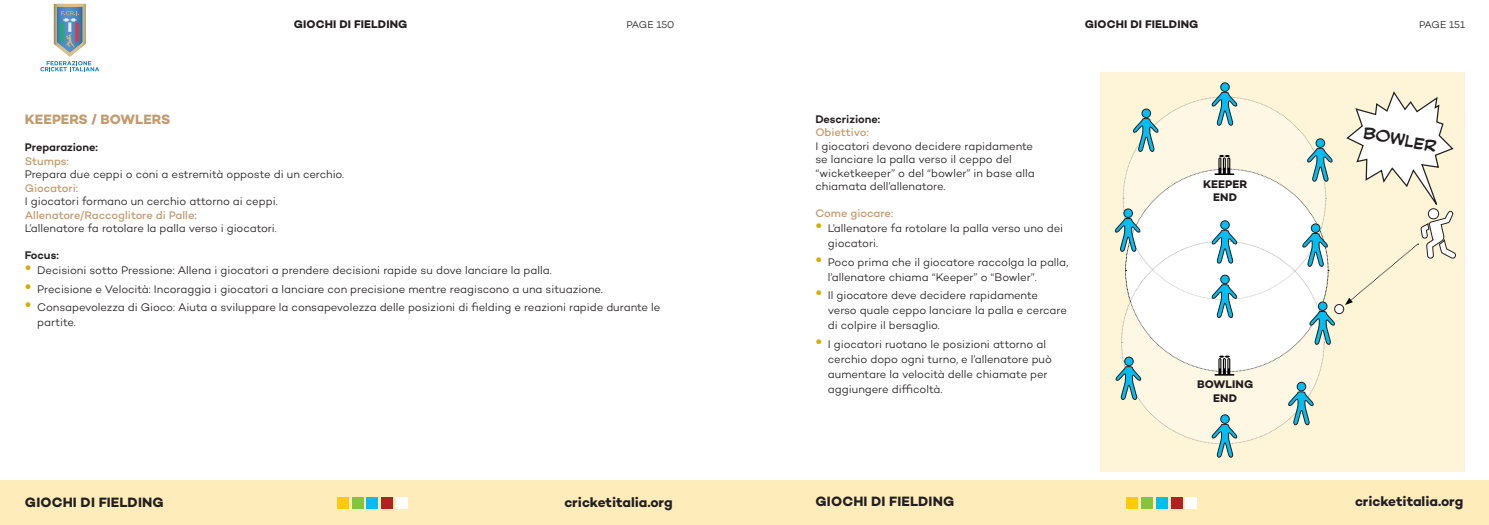
<style>
.page{position:relative;width:1489px;height:525px;background:#fff}
.page>*{position:absolute;margin:0;border:0;box-sizing:border-box;transform-origin:0 0}
.t1{font:15px "CC Blah Blah Blah";color:#231f20}
.t2{font:700 13.75px "Campton";color:#231f20}
.t3{font:700 13.75px "Campton";letter-spacing:.005em;color:#c39a6b}
.t4{font:300 11.25px/15px "Campton";letter-spacing:-.005em;color:#231f20}
.t5{font:500 11.25px "Campton";letter-spacing:-.005em;color:#c39a6b}
.t6{font:700 11.25px/13.5px "Campton";letter-spacing:.01em;color:#231f20;text-align:center}
.t7{font:600 11.25px "Campton";color:#231f20}
.t8{font:300 10px "Campton";color:#231f20}
.s1{font-size:21.25px;color:#d9ad07}
</style>
<div class="page">
<div style="left:0;top:479px;width:1488px;height:45px;background:#feedbb"></div>
<svg style="left:40px;top:4px;width:59px;height:67px"></svg>
<div style="left:1100px;top:72px;width:364px;height:399px;background:#fef4d7"></div>
<div style="left:1220px;top:83px;width:9px;height:8px;background:#01bdf2;border-radius:50%"></div>
<div style="left:1220px;top:82px;width:9px;height:10px;border:1px solid #231f20;border-radius:50%"></div>
<svg style="left:1114px;top:92px;width:221px;height:366px"></svg>
<svg style="left:1345px;top:91px;width:111px;height:214px"></svg>
<div style="left:1334px;top:304px;width:9px;height:9px;background:#fff;border-radius:50%"></div>
<div style="left:1334px;top:304px;width:9px;height:10px;border:1px solid #231f20;border-radius:50%"></div>
<div style="left:337px;top:497px;width:12px;height:11px;background:#feca0a"></div>
<div style="left:352px;top:497px;width:11px;height:11px;background:#86c43f"></div>
<div style="left:366px;top:497px;width:12px;height:11px;background:#01bdf2"></div>
<div style="left:381px;top:497px;width:12px;height:11px;background:#ac2322"></div>
<div style="left:396px;top:497px;width:11px;height:11px;background:#fff"></div>
<div style="left:1126px;top:497px;width:12px;height:11px;background:#feca0a"></div>
<div style="left:1141px;top:497px;width:11px;height:11px;background:#86c43f"></div>
<div style="left:1156px;top:497px;width:11px;height:11px;background:#01bdf2"></div>
<div style="left:1170px;top:497px;width:12px;height:11px;background:#ac2322"></div>
<div style="left:1185px;top:497px;width:12px;height:11px;background:#fff"></div>
<p class="t6" style="left:294px;top:18px;width:115px">GIOCHI DI FIELDING</p>
<p class="t8" style="left:626px;top:19px;width:50px">PAGE 150</p>
<p class="t6" style="left:1084px;top:18px;width:115px">GIOCHI DI FIELDING</p>
<p class="t8" style="left:1418px;top:19px;width:48px">PAGE 151</p>
<p class="t3" style="left:25px;top:111px;width:147px">KEEPERS / BOWLERS</p>
<p class="t7" style="left:25px;top:140px;width:75px">Preparazione:</p>
<p class="t5" style="left:25px;top:154px;width:46px">Stumps:</p>
<p class="t4" style="left:25px;top:166px;width:321px">Prepara due ceppi o coni a estremità opposte di un cerchio.</p>
<p class="t5" style="left:25px;top:181px;width:55px">Giocatori:</p>
<p class="t4" style="left:25px;top:193px;width:254px">I giocatori formano un cerchio attorno ai ceppi.</p>
<p class="t5" style="left:25px;top:208px;width:173px">Allenatore/Raccoglitore di Palle:</p>
<p class="t4" style="left:25px;top:220px;width:254px">L’allenatore fa rotolare la palla verso i giocatori.</p>
<p class="t7" style="left:25px;top:248px;width:35px">Focus:</p>
<p class="t4" style="left:25px;top:262px;width:528px"><span class="s1">•</span> Decisioni sotto Pressione: Allena i giocatori a prendere decisioni rapide su dove lanciare la palla.</p>
<p class="t4" style="left:25px;top:281px;width:579px"><span class="s1">•</span> Precisione e Velocità: Incoraggia i giocatori a lanciare con precisione mentre reagiscono a una situazione.</p>
<p class="t4" style="left:37px;top:300px;width:624px;text-indent:-12px"><span class="s1">•</span> Consapevolezza di Gioco: Aiuta a sviluppare la consapevolezza delle posizioni di fielding e reazioni rapide durante le partite.</p>
<p class="t7" style="left:815px;top:111px;width:66px">Descrizione:</p>
<p class="t5" style="left:815px;top:125px;width:55px">Obiettivo:</p>
<p class="t4" style="left:815px;top:139px;width:221px;line-height:13.5px">I giocatori devono decidere rapidamente se lanciare la palla verso il ceppo del “wicketkeeper” o del “bowler” in base alla chiamata dell’allenatore.</p>
<p class="t5" style="left:815px;top:206px;width:79px">Come giocare:</p>
<p class="t4" style="left:827px;top:220px;width:237px;text-indent:-12px"><span class="s1">•</span> L’allenatore fa rotolare la palla verso uno dei giocatori.</p>
<p class="t4" style="left:827px;top:254px;width:242px;text-indent:-12px"><span class="s1">•</span> Poco prima che il giocatore raccolga la palla, l’allenatore chiama “Keeper” o “Bowler”.</p>
<p class="t4" style="left:827px;top:287px;width:241px;text-indent:-12px"><span class="s1">•</span> Il giocatore deve decidere rapidamente verso quale ceppo lanciare la palla e cercare di colpire il bersaglio.</p>
<p class="t4" style="left:827px;top:336px;width:226px;text-indent:-12px"><span class="s1">•</span> I giocatori ruotano le posizioni attorno al cerchio dopo ogni turno, e l’allenatore può aumentare la velocità delle chiamate per aggiungere difficoltà.</p>
<p class="t6" style="left:1202px;top:177px;width:46px">KEEPER<br>END</p>
<p class="t6" style="left:1197px;top:377px;width:57px">BOWLING<br>END</p>
<h1 class="t1" style="left:1365px;top:122px;width:76px;rotate:11deg">BOWLER</h1>
<p class="t2" style="left:25px;top:493px;width:140px">GIOCHI DI FIELDING</p>
<p class="t2" style="left:564px;top:493px;width:110px">cricketitalia.org</p>
<p class="t2" style="left:815px;top:492px;width:140px">GIOCHI DI FIELDING</p>
<p class="t2" style="left:1354px;top:492px;width:110px">cricketitalia.org</p>
</div>
